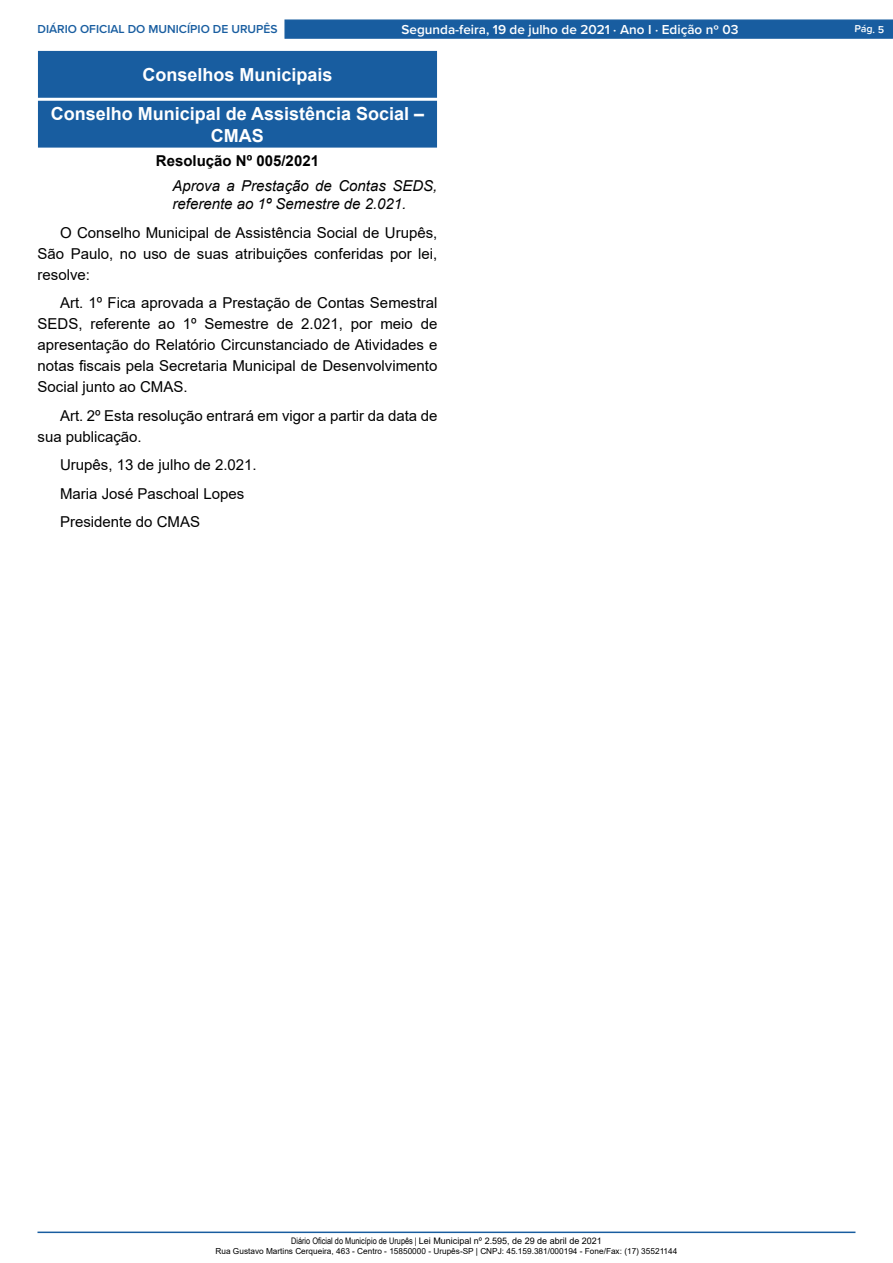
<style>
.page{position:relative;width:893px;height:1263px;background:#fff}
.page>*{position:absolute;margin:0;border:0;box-sizing:border-box;transform-origin:0 0}
.t1{font:700 18px/21.6px "Arial";color:#fff;text-align:center}
._2_-_Corpo{font:15px/21px "Arial";color:#000;text-align:justify}
._3_-_Ementa{font:italic 15px/18px "Arial";color:#000}
._1_-_Cabeçalho{font:700 15px "Arial";color:#000}
.t2{font:600 13.5px "Proxima Nova";color:#fff}
.t3{font:600 12px "Proxima Nova";color:#185da0}
.t4{font:600 10.5px "Proxima Nova";color:#fff}
.t5{font:9px "Arial";color:#000}
.t6{font:8.25px "Arial";color:#000}
.s1{font-family:"Arial Narrow"}
</style>
<div class="page">
<hr style="left:38px;top:1231px;width:817px;height:2px;background:#185da0">
<div style="left:284px;top:19px;width:609px;height:20px;background:#185da0;border:1px solid #185da0"></div>
<div style="left:39px;top:51px;width:397px;height:46px;background:#185da0"></div>
<div style="left:38px;top:51px;width:399px;height:47px;border:1px solid #185da0"></div>
<div style="left:39px;top:101px;width:397px;height:46px;background:#185da0"></div>
<div style="left:38px;top:101px;width:399px;height:47px;border:1px solid #185da0"></div>
<p class="t3" style="left:38px;top:20px;width:242px">DIÁRIO OFICIAL DO MUNICÍPIO DE URUPÊS</p>
<p class="t2" style="left:401px;top:19px;width:338px">Segunda-feira, 19 de julho de 2021 ⋅ Ano I ⋅ Edição nº 03</p>
<p class="t4" style="left:855px;top:21px;width:31px;rotate:2deg">Pág. 5</p>
<p class="t1" style="left:142px;top:64px;width:192px">Conselhos Municipais</p>
<p class="t1" style="left:51px;top:103px;width:375px">Conselho Municipal de Assistência Social –<br>CMAS</p>
<p class="_1_-_Cabeçalho" style="left:156px;top:150px;width:165px">Resolução Nº 005/2021</p>
<p class="_3_-_Ementa" style="left:172px;top:177px;width:266px">Aprova a Prestação de Contas SEDS, referente ao 1º Semestre de 2.021.</p>
<p class="_2_-_Corpo" style="left:38px;top:222px;width:401px;text-indent:22px">O Conselho Municipal de Assistência Social de Urupês, São Paulo, no uso de suas atribuições conferidas por lei, resolve:</p>
<p class="_2_-_Corpo" style="left:38px;top:292px;width:401px;text-indent:22px">Art. 1º Fica aprovada a Prestação de Contas Semestral SEDS, referente ao 1º Semestre de 2.021, por meio de apresentação do Relatório Circunstanciado de Atividades e notas fiscais pela Secretaria Municipal de Desenvolvimento Social junto ao CMAS.</p>
<p class="_2_-_Corpo" style="left:38px;top:405px;width:401px;text-indent:22px">Art. 2º Esta resolução entrará em vigor a partir da data de sua publicação.</p>
<p class="_2_-_Corpo" style="left:60px;top:454px;width:198px">Urupês, 13 de julho de 2.021.</p>
<p class="_2_-_Corpo" style="left:60px;top:483px;width:186px">Maria José Paschoal Lopes</p>
<p class="_2_-_Corpo" style="left:60px;top:511px;width:142px">Presidente do CMAS</p>
<p class="t5" style="left:291px;top:1235px;width:312px"><span class="s1">Diário Oficial do Município de Urupês |</span> Lei Municipal nº 2.595, de 29 de abril de 2021</p>
<p class="t6" style="left:216px;top:1245px;width:463px">Rua Gustavo Martins Cerqueira, 463 - Centro - 15850000 - Urupês-SP | CNPJ: 45.159.381/000194 - Fone/Fax: (17) 35521144</p>
</div>
